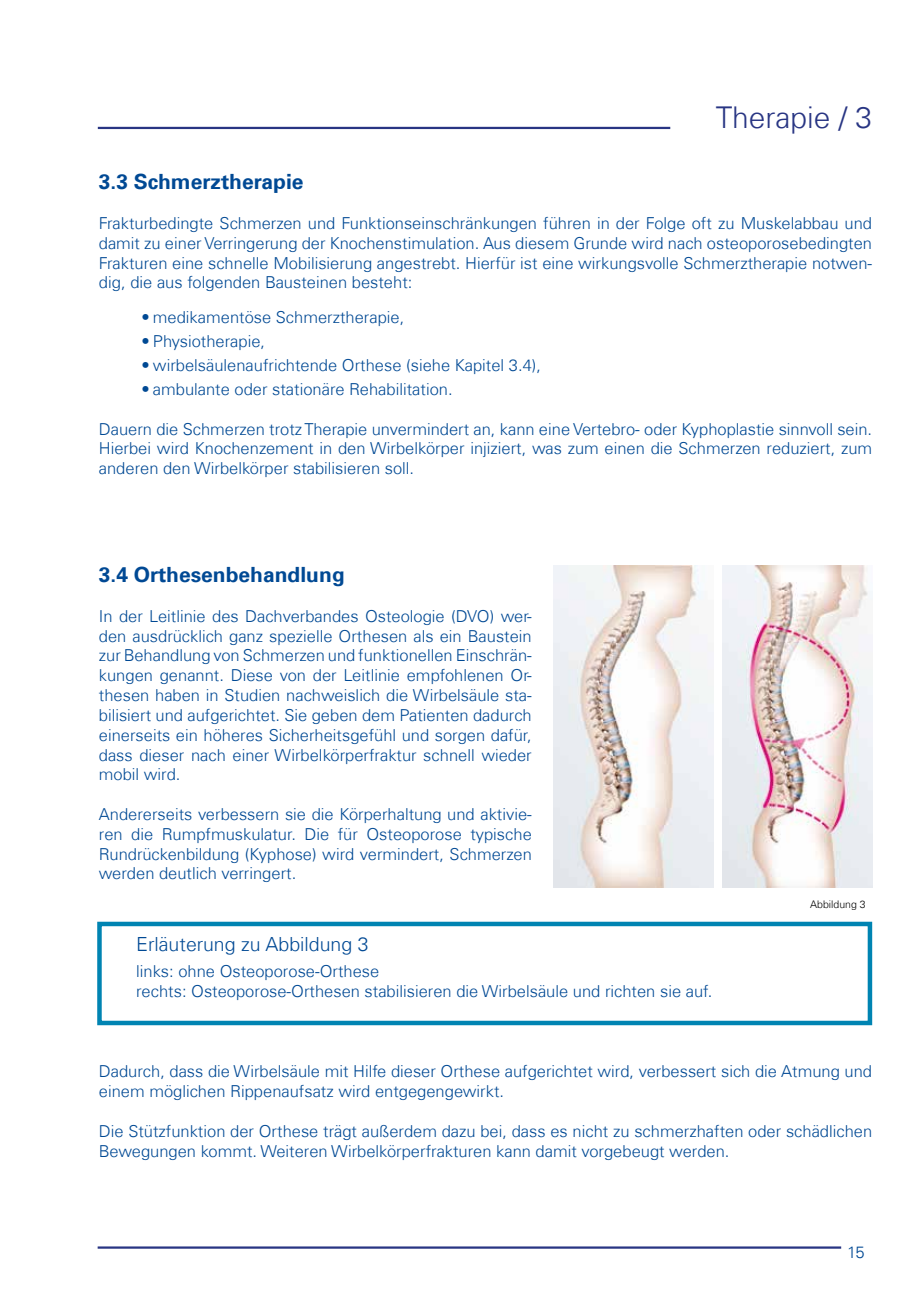
<style>
.page{position:relative;width:919px;height:1289px;background:#fff}
.page>*{position:absolute;margin:0;border:0;box-sizing:border-box;transform-origin:0 0}
.t1{font:300 30px "Univers Com 45";color:#283583}
.t2{font:700 21px "Univers LT";color:#004994}
.t3{font:300 19.5px "Univers Com 45";color:#004994}
.t4{font:300 16.5px/19.8px "Univers Com 45";color:#004994;text-align:justify}
.t5{font:300 10.5px "Univers Com 45";color:#000}
</style>
<div class="page">
<div style="left:97px;top:921px;width:775px;height:104px;border:4px solid #0084b2"></div>
<hr style="left:98px;top:127px;width:572px;height:2px;background:#283583">
<hr style="left:98px;top:1246px;width:743px;height:2px;background:#283583">
<img style="left:553px;top:566px;width:160px;height:321px">
<img style="left:722px;top:566px;width:150px;height:321px">
<h1 class="t1" style="left:716px;top:99px;width:158px">Therapie / 3</h1>
<p class="t2" style="left:99px;top:170px;width:206px">3.3 Schmerztherapie</p>
<p class="t4" style="left:99px;top:213px;width:774px">Frakturbedingte Schmerzen und Funktionseinschränkungen führen in der Folge oft zu Muskelabbau und damit zu einer Verringerung der Knochenstimulation. Aus diesem Grunde wird nach osteoporosebedingten Frakturen eine schnelle Mobilisierung angestrebt. Hierfür ist eine wirkungsvolle Schmerztherapie notwen&shy;dig, die aus folgenden Bausteinen besteht:</p>
<p class="t4" style="left:141px;top:307px;width:264px">• medikamentöse Schmerztherapie,</p>
<p class="t4" style="left:141px;top:331px;width:125px">• Physiotherapie,</p>
<p class="t4" style="left:141px;top:355px;width:401px">• wirbelsäulenaufrichtende Orthese (siehe Kapitel 3.4),</p>
<p class="t4" style="left:141px;top:379px;width:313px">• ambulante oder stationäre Rehabilitation.</p>
<p class="t4" style="left:99px;top:419px;width:774px">Dauern die Schmerzen trotz Therapie unvermindert an, kann eine Vertebro- oder Kyphoplastie sinnvoll sein.<br>Hierbei wird Knochenzement in den Wirbelkörper injiziert, was zum einen die Schmerzen reduziert, zum anderen den Wirbelkörper stabilisieren soll.</p>
<p class="t2" style="left:99px;top:562px;width:247px">3.4 Orthesenbehandlung</p>
<p class="t4" style="left:99px;top:606px;width:434px">In der Leitlinie des Dachverbandes Osteologie (DVO) wer&shy;den ausdrücklich ganz spezielle Orthesen als ein Baustein zur Behandlung von Schmerzen und funktionellen Einschrän&shy;kungen genannt. Diese von der Leitlinie empfohlenen Or&shy;thesen haben in Studien nachweislich die Wirbelsäule sta&shy;bilisiert und aufgerichtet. Sie geben dem Patienten dadurch einerseits ein höheres Sicherheitsgefühl und sorgen dafür, dass dieser nach einer Wirbelkörperfraktur schnell wieder mobil wird.</p>
<p class="t4" style="left:99px;top:804px;width:434px">Andererseits verbessern sie die Körperhaltung und aktivie&shy;ren die Rumpfmuskulatur. Die für Osteoporose typische Rundrückenbildung (Kyphose) wird vermindert, Schmerzen werden deutlich verringert.</p>
<p class="t3" style="left:136px;top:932px;width:234px">Erläuterung zu Abbildung 3</p>
<p class="t4" style="left:136px;top:961px;width:577px">links: ohne Osteoporose-Orthese<br>rechts: Osteoporose-Orthesen stabilisieren die Wirbelsäule und richten sie auf.</p>
<p class="t5" style="left:810px;top:898px;width:57px">Abbildung 3</p>
<p class="t4" style="left:99px;top:1061px;width:774px">Dadurch, dass die Wirbelsäule mit Hilfe dieser Orthese aufgerichtet wird, verbessert sich die Atmung und einem möglichen Rippenaufsatz wird entgegengewirkt.</p>
<p class="t4" style="left:99px;top:1121px;width:774px">Die Stützfunktion der Orthese trägt außerdem dazu bei, dass es nicht zu schmerzhaften oder schädlichen<br>Bewegungen kommt. Weiteren Wirbelkörperfrakturen kann damit vorgebeugt werden.</p>
<p class="t4" style="left:846px;top:1242px;width:19px">15</p>
</div>
